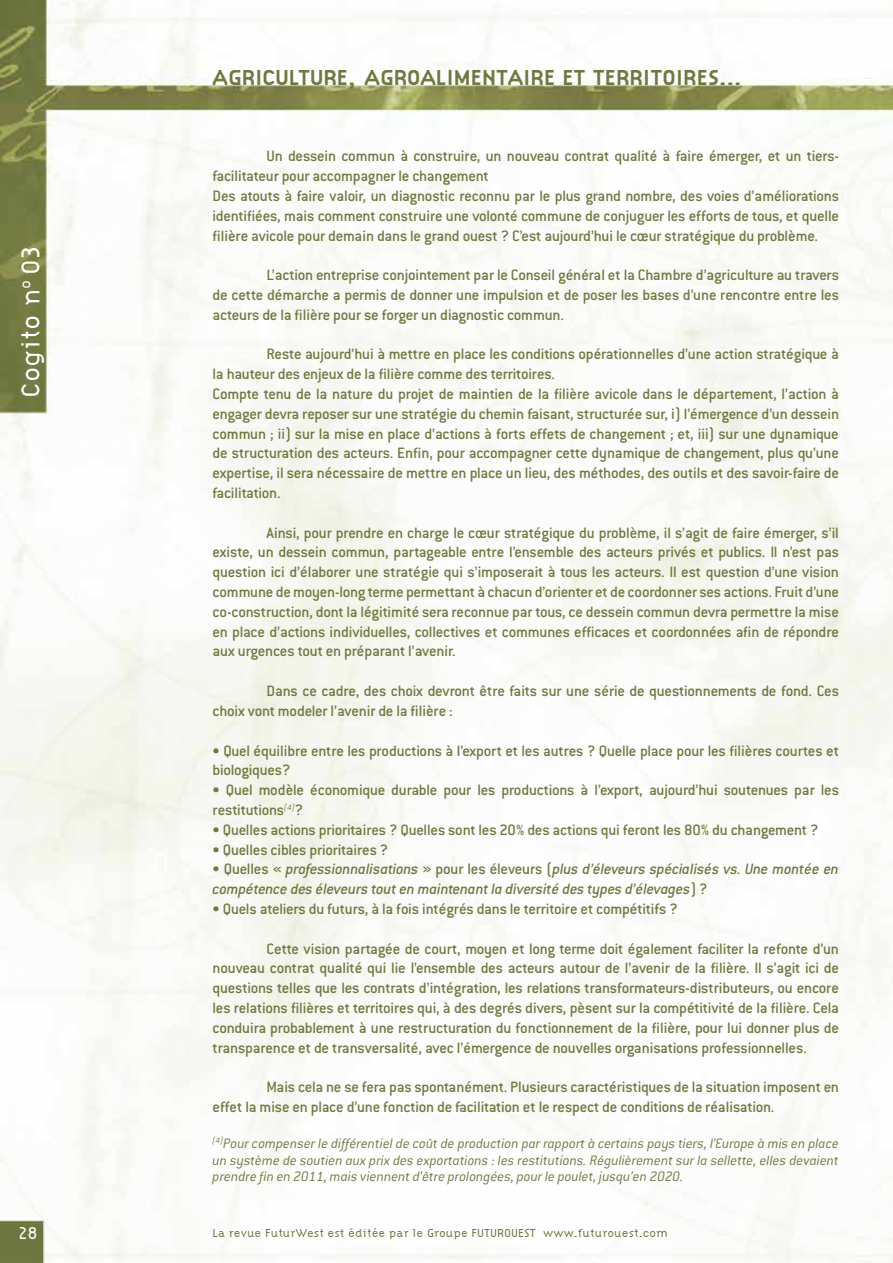
<style>
.page{position:relative;width:893px;height:1263px;background:#fff}
.page>*{position:absolute;margin:0;border:0;box-sizing:border-box;transform-origin:0 0}
.t1{font:300 27px "Citizen";color:#fff}
.t2{font:700 22.5px "Citizen";color:#707740}
.t3{font:300 18px "Citizen";color:#fff}
.t4{font:500 16.5px/19.8px "Conduit ITC";letter-spacing:-.015em;color:#707740}
.t5{font:italic 500 16.5px/19.8px "Conduit ITC";letter-spacing:-.015em;color:#707740}
.t6{font:italic 300 15px/16.5px "Conduit ITC";color:#707740;text-align:justify}
.t7{font:300 12px "Citizen";color:#707740}
.s1{font-style:normal}
</style>
<div class="page">
<img style="left:0;top:0;width:893px;height:1263px">
<h1 class="t1" style="left:15px;top:398px;width:153px;rotate:-90deg">Cogito n<sup>o</sup> 03</h1>
<p class="t3" style="left:18px;top:1222px;width:21px">28</p>
<h2 class="t2" style="left:213px;top:64px;width:15px">AGR</h2>
<h2 class="t2" style="left:255px;top:64px;width:21px">ICULTURE</h2>
<h2 class="t2" style="left:348px;top:64px;width:120px">, AGROALIMENT</h2>
<h2 class="t2" style="left:508px;top:64px;width:99px">AIRE ET TERR</h2>
<h2 class="t2" style="left:643px;top:64px;width:100px">ITOIRES...</h2>
<p class="t4" style="left:213px;top:146px;width:628px;text-indent:54px">Un dessein commun à construire, un nouveau contrat qualité à faire émerger, et un tiers&shy;facilitateur pour accompagner le changement<br>Des atouts à faire valoir, un diagnostic reconnu par le plus grand nombre, des voies d’améliorations identifiées, mais comment construire une volonté commune de conjuguer les efforts de tous, et quelle filière avicole pour demain dans le grand ouest ? C’est aujourd’hui le cœur stratégique du problème.</p>
<p class="t4" style="left:213px;top:265px;width:628px;text-align:justify;text-indent:54px">L’action entreprise conjointement par le Conseil général et la Chambre d’agriculture au travers de cette démarche a permis de donner une impulsion et de poser les bases d’une rencontre entre les acteurs de la filière pour se forger un diagnostic commun.</p>
<p class="t4" style="left:213px;top:344px;width:628px;text-indent:54px">Reste aujourd’hui à mettre en place les conditions opérationnelles d’une action stratégique à la hauteur des enjeux de la filière comme des territoires.<br>Compte tenu de la nature du projet de maintien de la filière avicole dans le département, l’action à engager devra reposer sur une stratégie du chemin faisant, structurée sur, i) l’émergence d’un dessein commun ; ii) sur la mise en place d’actions à forts effets de changement ; et, iii) sur une dynamique de structuration des acteurs. Enfin, pour accompagner cette dynamique de changement, plus qu’une expertise, il sera nécessaire de mettre en place un lieu, des méthodes, des outils et des savoir-faire de facilitation.</p>
<p class="t4" style="left:213px;top:522px;width:628px;text-align:justify;text-indent:54px">Ainsi, pour prendre en charge le cœur stratégique du problème, il s’agit de faire émerger, s’il existe, un dessein commun, partageable entre l’ensemble des acteurs privés et publics. Il n’est pas question ici d’élaborer une stratégie qui s’imposerait à tous les acteurs. Il est question d’une vision commune de moyen-long terme permettant à chacun d’orienter et de coordonner ses actions. Fruit d’une co-construction, dont la légitimité sera reconnue par tous, ce dessein commun devra permettre la mise en place d’actions individuelles, collectives et communes efficaces et coordonnées afin de répondre aux urgences tout en préparant l’avenir.</p>
<p class="t4" style="left:213px;top:681px;width:628px;text-indent:54px">Dans ce cadre, des choix devront être faits sur une série de questionnements de fond. Ces choix vont modeler l’avenir de la filière :</p>
<p class="t4" style="left:213px;top:740px;width:628px">• Quel équilibre entre les productions à l’export et les autres ? Quelle place pour les filières courtes et biologiques?</p>
<p class="t4" style="left:213px;top:780px;width:628px">• Quel modèle économique durable pour les productions à l’export, aujourd’hui soutenues par les restitutions<sup>(4)</sup>?</p>
<p class="t4" style="left:213px;top:819px;width:607px">• Quelles actions prioritaires ? Quelles sont les 20% des actions qui feront les 80% du changement ?</p>
<p class="t4" style="left:213px;top:839px;width:177px">• Quelles cibles prioritaires ?</p>
<p class="t5" style="left:213px;top:859px;width:628px"><span class="s1">• Quelles «</span> professionnalisations <span class="s1">» pour les éleveurs (</span>plus d’éleveurs spécialisés vs. Une montée en compétence des éleveurs tout en maintenant la diversité des types d’élevages<span class="s1">) ?</span></p>
<p class="t4" style="left:213px;top:899px;width:467px">• Quels ateliers du futurs, à la fois intégrés dans le territoire et compétitifs ?</p>
<p class="t4" style="left:213px;top:938px;width:628px;text-align:justify;text-indent:54px">Cette vision partagée de court, moyen et long terme doit également faciliter la refonte d’un nouveau contrat qualité qui lie l’ensemble des acteurs autour de l’avenir de la filière. Il s’agit ici de questions telles que les contrats d’intégration, les relations transformateurs-distributeurs, ou encore les relations filières et territoires qui, à des degrés divers, pèsent sur la compétitivité de la filière. Cela conduira probablement à une restructuration du fonctionnement de la filière, pour lui donner plus de transparence et de transversalité, avec l’émergence de nouvelles organisations professionnelles.</p>
<p class="t4" style="left:213px;top:1077px;width:628px;text-indent:54px">Mais cela ne se fera pas spontanément. Plusieurs caractéristiques de la situation imposent en effet la mise en place d’une fonction de facilitation et le respect de conditions de réalisation.</p>
<p class="t6" style="left:213px;top:1135px;width:628px"><sup>(4)</sup>Pour compenser le différentiel de coût de production par rapport à certains pays tiers, l’Europe à mis en place un système de soutien aux prix des exportations : les restitutions. Régulièrement sur la sellette, elles devaient prendre fin en 2011, mais viennent d’être prolongées, pour le poulet, jusqu’en 2020.</p>
<p class="t7" style="left:213px;top:1226px;width:457px">La revue FuturWest est éditée par le Groupe FUTUROUEST www.futurouest.com</p>
</div>
